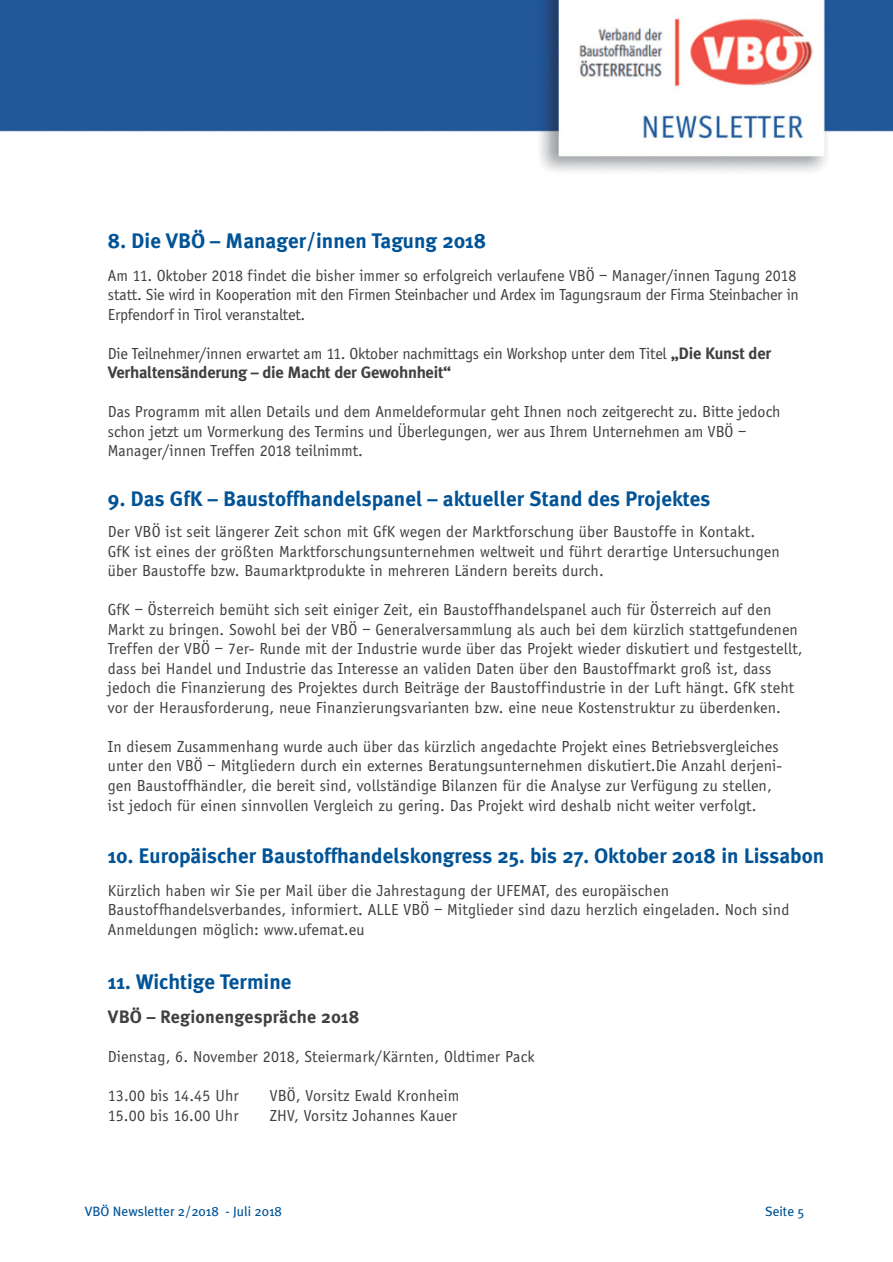
<style>
.page{position:relative;width:893px;height:1262px;background:#fff}
.page>*{position:absolute;margin:0;border:0;box-sizing:border-box;transform-origin:0 0}
.t1{font:700 21px "Meta Plus";color:#005396}
.t2{font:700 18px "Meta Plus";letter-spacing:.01em;color:#404041}
.t3{font:16.5px/19.5px "Officina Sans";letter-spacing:.01em;color:#404041}
.t4{font:16.5px/19.5px "Officina Sans";letter-spacing:-.015em;color:#404041}
.t5{font:700 16.5px "Meta Plus";letter-spacing:-.015em;color:#404041}
.t6{font:13.5px "Meta Plus";color:#005396}
.s1{font-family:"Meta Plus";font-weight:700}
</style>
<div class="page">
<img style="left:0;top:0;width:892px;height:172px">
<p class="t1" style="left:108px;top:233px;width:380px">8. Die VBÖ – Manager/innen Tagung 2018</p>
<p class="t4" style="left:108px;top:267px;width:692px">Am 11. Oktober 2018 findet die bisher immer so erfolgreich verlaufene VBÖ – Manager/innen Tagung 2018 statt. Sie wird in Kooperation mit den Firmen Steinbacher und Ardex im Tagungsraum der Firma Steinbacher in<br>Erpfendorf in Tirol veranstaltet.</p>
<p class="t4" style="left:108px;top:345px;width:665px">Die Teilnehmer/innen erwartet am 11. Oktober nachmittags ein Workshop unter dem Titel <span class="s1">„Die Kunst der</span></p>
<p class="t5" style="left:108px;top:367px;width:345px">Verhaltensänderung – die Macht der Gewohnheit“</p>
<p class="t3" style="left:108px;top:403px;width:674px">Das Programm mit allen Details und dem Anmeldeformular geht Ihnen noch zeitgerecht zu. Bitte jedoch schon jetzt um Vormerkung des Termins und Überlegungen, wer aus Ihrem Unternehmen am VBÖ –<br>Manager/innen Treffen 2018 teilnimmt.</p>
<p class="t1" style="left:108px;top:491px;width:604px">9. Das GfK – Baustoffhandelspanel – aktueller Stand des Projektes</p>
<p class="t3" style="left:108px;top:523px;width:673px">Der VBÖ ist seit längerer Zeit schon mit GfK wegen der Marktforschung über Baustoffe in Kontakt.<br>GfK ist eines der größten Marktforschungsunternehmen weltweit und führt derartige Untersuchungen über Baustoffe bzw. Baumarktprodukte in mehreren Ländern bereits durch.</p>
<p class="t3" style="left:108px;top:601px;width:696px">GfK – Österreich bemüht sich seit einiger Zeit, ein Baustoffhandelspanel auch für Österreich auf den Markt zu bringen. Sowohl bei der VBÖ – Generalversammlung als auch bei dem kürzlich stattgefundenen Treffen der VBÖ – 7er- Runde mit der Industrie wurde über das Projekt wieder diskutiert und festgestellt, dass bei Handel und Industrie das Interesse an validen Daten über den Baustoffmarkt groß ist, dass jedoch die Finanzierung des Projektes durch Beiträge der Baustoffindustrie in der Luft hängt. GfK steht vor der Herausforderung, neue Finanzierungsvarianten bzw. eine neue Kostenstruktur zu überdenken.</p>
<p class="t3" style="left:108px;top:738px;width:676px">In diesem Zusammenhang wurde auch über das kürzlich angedachte Projekt eines Betriebsvergleiches unter den VBÖ – Mitgliedern durch ein externes Beratungsunternehmen diskutiert.Die Anzahl derjeni&shy;gen Baustoffhändler, die bereit sind, vollständige Bilanzen für die Analyse zur Verfügung zu stellen, ist jedoch für einen sinnvollen Vergleich zu gering. Das Projekt wird deshalb nicht weiter verfolgt.</p>
<p class="t1" style="left:108px;top:848px;width:717px">10. Europäischer Baustoffhandelskongress 25. bis 27. Oktober 2018 in Lissabon</p>
<p class="t3" style="left:108px;top:882px;width:683px">Kürzlich haben wir Sie per Mail über die Jahrestagung der UFEMAT, des europäischen<br>Baustoffhandelsverbandes, informiert. ALLE VBÖ – Mitglieder sind dazu herzlich eingeladen. Noch sind<br>Anmeldungen möglich: www.ufemat.eu</p>
<p class="t1" style="left:108px;top:974px;width:185px">11. Wichtige Termine</p>
<p class="t2" style="left:108px;top:1011px;width:253px">VBÖ – Regionengespräche 2018</p>
<p class="t3" style="left:108px;top:1048px;width:428px">Dienstag, 6. November 2018, Steiermark/Kärnten, Oldtimer Pack</p>
<p class="t3" style="left:108px;top:1087px;width:132px">13.00 bis 14.45 Uhr</p>
<p class="t3" style="left:270px;top:1087px;width:191px">VBÖ, Vorsitz Ewald Kronheim</p>
<p class="t3" style="left:108px;top:1107px;width:132px">15.00 bis 16.00 Uhr</p>
<p class="t3" style="left:270px;top:1107px;width:189px">ZHV, Vorsitz Johannes Kauer</p>
<p class="t6" style="left:85px;top:1206px;width:199px">VBÖ Newsletter 2/2018 - Juli 2018</p>
<p class="t6" style="left:765px;top:1206px;width:41px">Seite 5</p>
</div>
